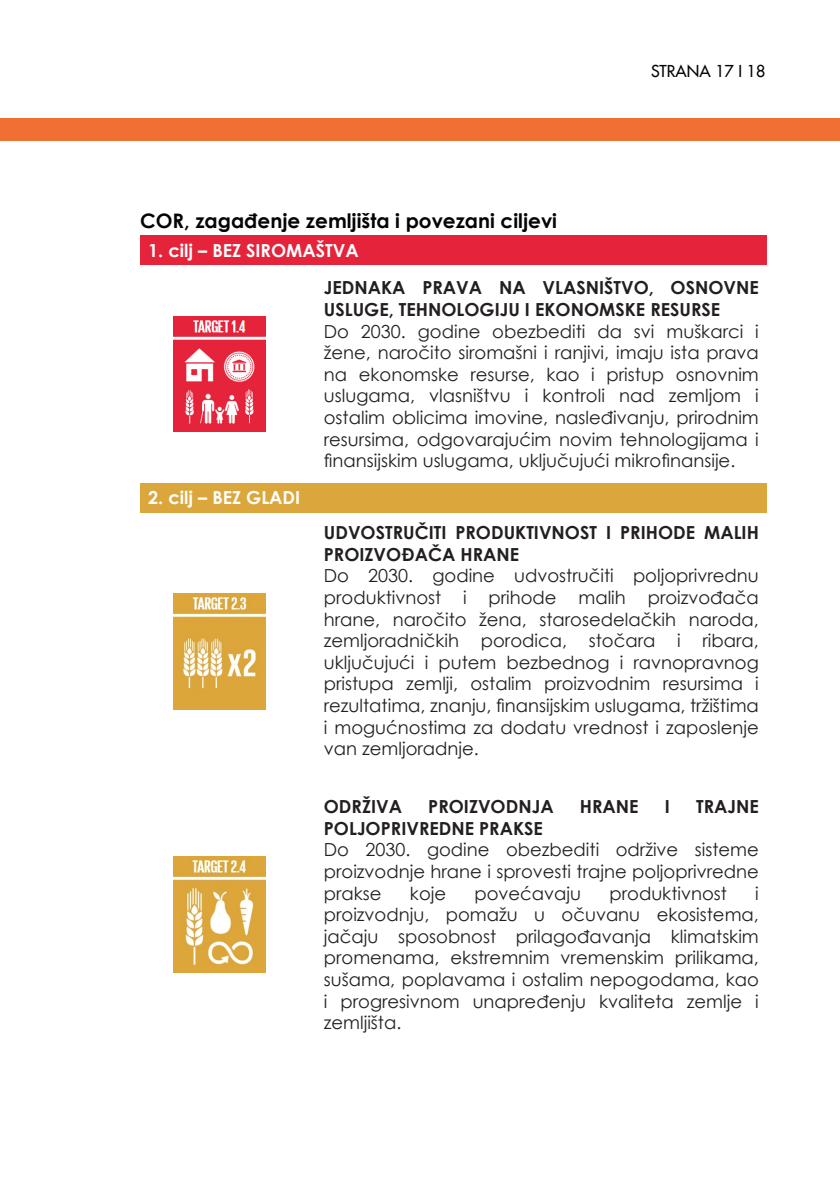
<style>
.page{position:relative;width:840px;height:1191px;background:#fff}
.page>*{position:absolute;margin:0;border:0;box-sizing:border-box;transform-origin:0 0}
.t1{font:700 20px "Century Gothic";color:#040503}
.t2{font:18px/21.6px "Century Gothic";color:#231f20;text-align:justify}
.t3{font:700 18px/21.6px "Century Gothic";color:#231f20}
.t4{font:700 18px "Century Gothic";color:#fff}
.t5{font:16px "Futura LT";color:#040503}
</style>
<div class="page">
<div style="left:0;top:118px;width:839px;height:22px;background:#f26f33"></div>
<div style="left:140px;top:236px;width:626px;height:29px;background:#e5233b"></div>
<div style="left:140px;top:483px;width:626px;height:29px;background:#dba73c"></div>
<img style="left:173px;top:316px;width:93px;height:115px">
<img style="left:173px;top:593px;width:93px;height:116px">
<img style="left:173px;top:856px;width:93px;height:116px">
<p class="t5" style="left:650px;top:60px;width:116px">STRANA 17 I 18</p>
<p class="t1" style="left:140px;top:205px;width:418px">COR, zagađenje zemljišta i povezani ciljevi</p>
<p class="t4" style="left:148px;top:237px;width:212px">1. cilj – BEZ SIROMAŠTVA</p>
<p class="t3" style="left:323px;top:276px;width:436px">JEDNAKA PRAVA NA VLASNIŠTVO, OSNOVNE<br>USLUGE, TEHNOLOGIJU I EKONOMSKE RESURSE</p>
<p class="t2" style="left:323px;top:320px;width:436px">Do 2030. godine obezbediti da svi muškarci i žene, naročito siromašni i ranjivi, imaju ista prava na ekonomske resurse, kao i pristup osnovnim uslugama, vlasništvu i kontroli nad zemljom i ostalim oblicima imovine, nasleđivanju, prirodnim resursima, odgovarajućim novim tehnologijama i finansijskim uslugama, uključujući mikrofinansije.</p>
<p class="t4" style="left:148px;top:484px;width:153px">2. cilj – BEZ GLADI</p>
<p class="t3" style="left:323px;top:521px;width:436px">UDVOSTRUČITI PRODUKTIVNOST I PRIHODE MALIH<br>PROIZVOĐAČA HRANE</p>
<p class="t2" style="left:323px;top:565px;width:436px">Do 2030. godine udvostručiti poljoprivrednu produktivnost i prihode malih proizvođača hrane, naročito žena, starosedelačkih naroda, zemljoradničkih porodica, stočara i ribara, uključujući i putem bezbednog i ravnopravnog pristupa zemlji, ostalim proizvodnim resursima i rezultatima, znanju, finansijskim uslugama, tržištima i mogućnostima za dodatu vrednost i zaposlenje van zemljoradnje.</p>
<p class="t3" style="left:323px;top:795px;width:80px">ODRŽIVA</p>
<p class="t3" style="left:428px;top:795px;width:127px">PROIZVODNJA</p>
<p class="t3" style="left:579px;top:795px;width:60px">HRANE</p>
<p class="t3" style="left:664px;top:795px;width:7px">I</p>
<p class="t3" style="left:695px;top:795px;width:64px">TRAJNE</p>
<p class="t3" style="left:323px;top:816px;width:220px">POLJOPRIVREDNE PRAKSE</p>
<p class="t2" style="left:323px;top:838px;width:436px">Do 2030. godine obezbediti održive sisteme proizvodnje hrane i sprovesti trajne poljoprivredne prakse</p>
<p class="t2" style="left:409px;top:882px;width:38px">koje</p>
<p class="t2" style="left:474px;top:882px;width:108px">povećavaju</p>
<p class="t2" style="left:609px;top:882px;width:119px">produktivnost</p>
<p class="t2" style="left:323px;top:882px;width:436px;text-indent:431px">i proizvodnju, pomažu u očuvanu ekosistema, jačaju sposobnost prilagođavanja klimatskim promenama, ekstremnim vremenskim prilikama, sušama, poplavama i ostalim nepogodama, kao i progresivnom unapređenju kvaliteta zemlje i zemljišta.</p>
</div>
